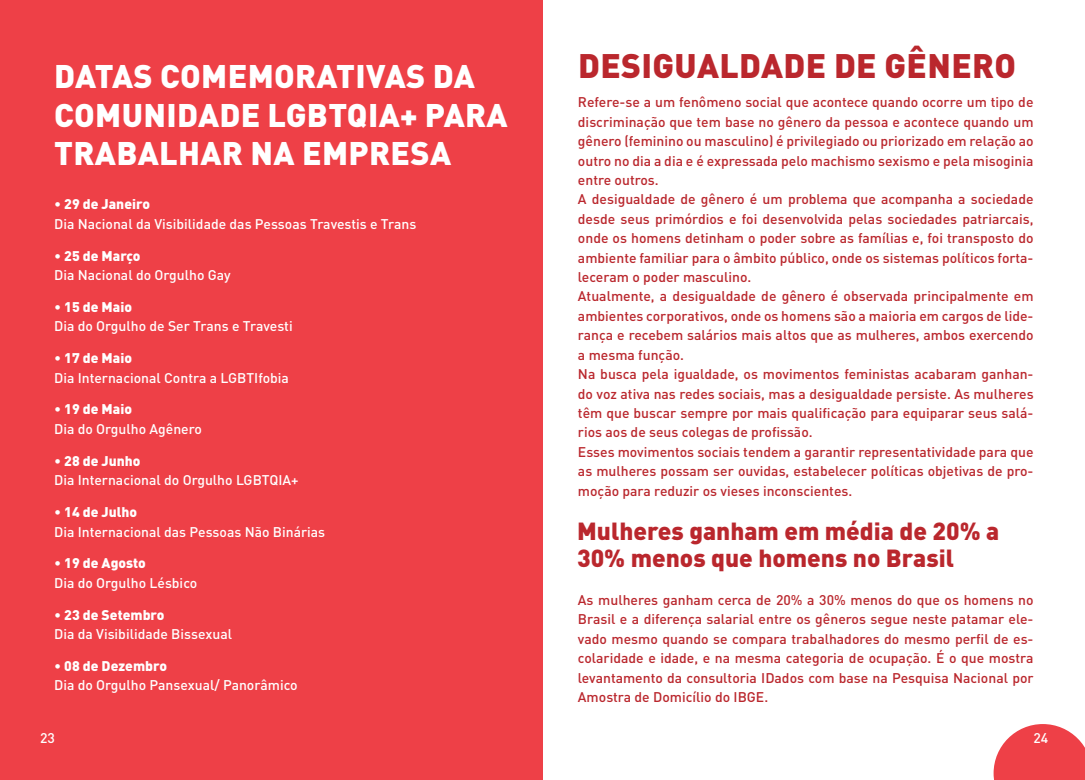
<style>
.page{position:relative;width:1085px;height:780px;background:#fff}
.page>*{position:absolute;margin:0;border:0;box-sizing:border-box;transform-origin:0 0}
.t1{font:900 33.62px "DIN Pro";letter-spacing:.01em;color:#ba272d}
.t2{font:900 32.38px/38.8px "DIN Pro";letter-spacing:.01em;color:#fff}
.t3{font:900 24.5px/27.8px "DIN Pro";color:#ba272d}
.t4{font:500 13.88px/19.4px "DIN Pro";color:#ba272d}
.t5{font:500 13.88px/19.4px "DIN Pro";color:#fff}
.s1{font-weight:900}
</style>
<div class="page">
<svg style="left:993px;top:724px;width:91px;height:56px"></svg>
<div style="left:0;top:0;width:542px;height:780px;background:#ee4047"></div>
<h2 class="t2" style="left:54px;top:55px;width:455px">DATAS COMEMORATIVAS DA<br>COMUNIDADE LGBTQIA+ PARA<br>TRABALHAR NA EMPRESA</h2>
<p class="t5" style="left:54px;top:194px;width:364px">• <span class="s1">29 de Janeiro<br></span>Dia Nacional da Visibilidade das Pessoas Travestis e Trans</p>
<p class="t5" style="left:54px;top:245px;width:178px">• <span class="s1">25 de Março<br></span>Dia Nacional do Orgulho Gay</p>
<p class="t5" style="left:54px;top:296px;width:240px">• <span class="s1">15 de Maio<br></span>Dia do Orgulho de Ser Trans e Travesti</p>
<p class="t5" style="left:54px;top:348px;width:236px">• <span class="s1">17 de Maio<br></span>Dia Internacional Contra a LGBTIfobia</p>
<p class="t5" style="left:54px;top:399px;width:149px">• <span class="s1">19 de Maio<br></span>Dia do Orgulho Agênero</p>
<p class="t5" style="left:54px;top:450px;width:246px">• <span class="s1">28 de Junho<br></span>Dia Internacional do Orgulho LGBTQIA+</p>
<p class="t5" style="left:54px;top:502px;width:273px">• <span class="s1">14 de Julho<br></span>Dia Internacional das Pessoas Não Binárias</p>
<p class="t5" style="left:54px;top:553px;width:145px">• <span class="s1">19 de Agosto<br></span>Dia do Orgulho Lésbico</p>
<p class="t5" style="left:54px;top:604px;width:179px">• <span class="s1">23 de Setembro<br></span>Dia da Visibilidade Bissexual</p>
<p class="t5" style="left:54px;top:655px;width:245px">• <span class="s1">08 de Dezembro<br></span>Dia do Orgulho Pansexual/ Panorâmico</p>
<h1 class="t1" style="left:578px;top:43px;width:439px">DESIGUALDADE DE GÊNERO</h1>
<p class="t4" style="left:578px;top:92px;width:457px">Refere-se a um fenômeno social que acontece quando ocorre um tipo de discriminação que tem base no gênero da pessoa e acontece quando um gênero (feminino ou masculino) é privilegiado ou priorizado em relação ao outro no dia a dia e é expressada pelo machismo sexismo e pela misoginia entre outros.<br>A desigualdade de gênero é um problema que acompanha a sociedade desde seus primórdios e foi desenvolvida pelas sociedades patriarcais, onde os homens detinham o poder sobre as famílias e, foi transposto do ambiente familiar para o âmbito público, onde os sistemas políticos forta&shy;leceram o poder masculino.<br>Atualmente, a desigualdade de gênero é observada principalmente em ambientes corporativos, onde os homens são a maioria em cargos de lide&shy;rança e recebem salários mais altos que as mulheres, ambos exercendo a mesma função.<br>Na busca pela igualdade, os movimentos feministas acabaram ganhan&shy;do voz ativa nas redes sociais, mas a desigualdade persiste. As mulheres têm que buscar sempre por mais qualificação para equiparar seus salá&shy;rios aos de seus colegas de profissão.<br>Esses movimentos sociais tendem a garantir representatividade para que as mulheres possam ser ouvidas, estabelecer políticas objetivas de pro&shy;moção para reduzir os vieses inconscientes.</p>
<h3 class="t3" style="left:577px;top:516px;width:423px">Mulheres ganham em média de 20% a<br>30% menos que homens no Brasil</h3>
<p class="t4" style="left:578px;top:589px;width:457px;text-align:justify">As mulheres ganham cerca de 20% a 30% menos do que os homens no Brasil e a diferença salarial entre os gêneros segue neste patamar ele&shy;vado mesmo quando se compara trabalhadores do mesmo perfil de es&shy;colaridade e idade, e na mesma categoria de ocupação. É o que mostra levantamento da consultoria IDados com base na Pesquisa Nacional por Amostra de Domicílio do IBGE.</p>
<p class="t5" style="left:40px;top:727px;width:16px">23</p>
<p class="t5" style="left:1033px;top:727px;width:16px">24</p>
</div>
